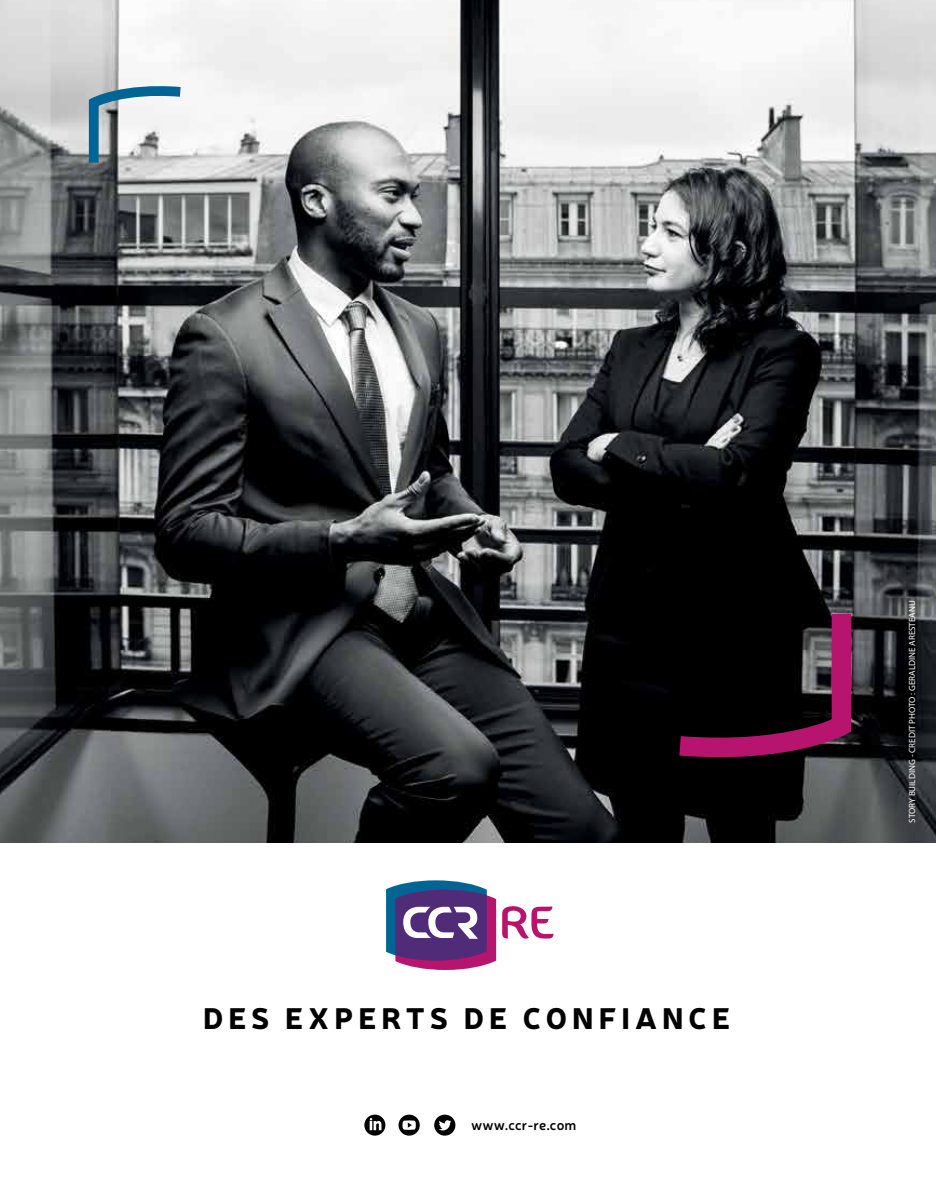
<style>
.page{position:relative;width:936px;height:1191px;background:#fff}
.page>*{position:absolute;margin:0;border:0;box-sizing:border-box;transform-origin:0 0}
.t1{font:900 29.4px "Neris";letter-spacing:.17em;color:#000}
.t2{font:600 14.1px "Neris";color:#000}
.t3{font:9px "Myriad Pro";color:#fff}
</style>
<div class="page">
<svg style="left:502px;top:906px;width:51px;height:32px"></svg>
<svg style="left:386px;top:880px;width:110px;height:90px"></svg>
<img style="left:0;top:0;width:935px;height:842px">
<svg style="left:659px;top:594px;width:201px;height:170px;background:#260d1b"></svg>
<svg style="left:84px;top:83px;width:107px;height:89px"></svg>
<svg style="left:398px;top:1114px;width:21px;height:21px"></svg>
<svg style="left:434px;top:1114px;width:21px;height:21px"></svg>
<svg style="left:364px;top:1114px;width:21px;height:21px"></svg>
<h1 class="t1" style="left:203px;top:997px;width:528px">DES EXPERTS DE CONFIANCE</h1>
<h2 class="t2" style="left:471px;top:1115px;width:107px">www.ccr-re.com</h2>
<p class="t3" style="left:906px;top:822px;width:224px;rotate:-90deg">STORY BUILDING - CREDIT PHOTO : GERALDINE ARESTEANU</p>
</div>
